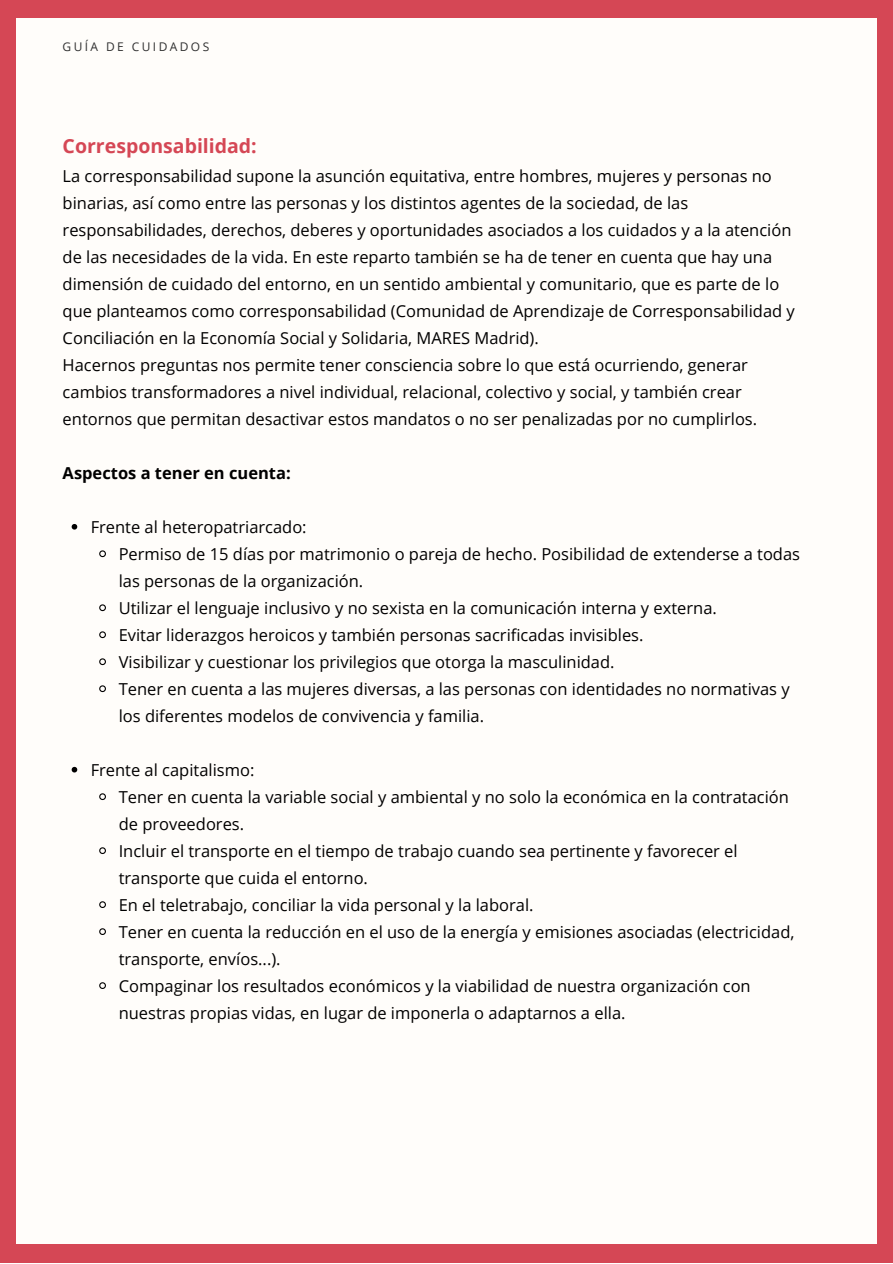
<style>
.page{position:relative;width:893px;height:1264px;background:#fff}
.page>*{position:absolute;margin:0;border:0;box-sizing:border-box;transform-origin:0 0}
.t1{font:700 19.5px "Open Sans";color:#d54755}
.t2{font:16.5px/27px "Open Sans";color:#000}
.t3{font:700 16.5px "Open Sans";color:#000}
.t4{font:12px "Open Sans";letter-spacing:.2em;color:#303030}
</style>
<div class="page">
<div style="left:0;top:0;width:892px;height:1262px;background:#d54755"></div>
<div style="left:17px;top:18px;width:859px;height:1226px;background:#fffdfa"></div>
<svg style="left:72px;top:524px;width:5px;height:5px"></svg>
<svg style="left:99px;top:550px;width:7px;height:8px"></svg>
<svg style="left:99px;top:604px;width:7px;height:8px"></svg>
<svg style="left:99px;top:631px;width:7px;height:8px"></svg>
<svg style="left:99px;top:658px;width:7px;height:8px"></svg>
<svg style="left:99px;top:685px;width:7px;height:8px"></svg>
<svg style="left:72px;top:767px;width:5px;height:5px"></svg>
<svg style="left:99px;top:793px;width:7px;height:8px"></svg>
<svg style="left:99px;top:847px;width:7px;height:7px"></svg>
<svg style="left:99px;top:901px;width:7px;height:7px"></svg>
<svg style="left:99px;top:928px;width:7px;height:7px"></svg>
<svg style="left:99px;top:982px;width:7px;height:7px"></svg>
<p class="t4" style="left:63px;top:38px;width:148px">GUÍA DE CUIDADOS</p>
<p class="t1" style="left:63px;top:132px;width:196px">Corresponsabilidad:</p>
<p class="t2" style="left:63px;top:162px;width:733px">La corresponsabilidad supone la asunción equitativa, entre hombres, mujeres y personas no binarias, así como entre las personas y los distintos agentes de la sociedad, de las responsabilidades, derechos, deberes y oportunidades asociados a los cuidados y a la atención de las necesidades de la vida. En este reparto también se ha de tener en cuenta que hay una dimensión de cuidado del entorno, en un sentido ambiental y comunitario, que es parte de lo que planteamos como corresponsabilidad (Comunidad de Aprendizaje de Corresponsabilidad y Conciliación en la Economía Social y Solidaria, MARES Madrid).</p>
<p class="t2" style="left:63px;top:351px;width:696px">Hacernos preguntas nos permite tener consciencia sobre lo que está ocurriendo, generar cambios transformadores a nivel individual, relacional, colectivo y social, y también crear entornos que permitan desactivar estos mandatos o no ser penalizadas por no cumplirlos.</p>
<p class="t3" style="left:63px;top:461px;width:229px">Aspectos a tener en cuenta:</p>
<p class="t2" style="left:91px;top:513px;width:217px">Frente al heteropatriarcado:</p>
<p class="t2" style="left:119px;top:540px;width:682px">Permiso de 15 días por matrimonio o pareja de hecho. Posibilidad de extenderse a todas las personas de la organización.</p>
<p class="t2" style="left:119px;top:594px;width:599px">Utilizar el lenguaje inclusivo y no sexista en la comunicación interna y externa.</p>
<p class="t2" style="left:119px;top:621px;width:526px">Evitar liderazgos heroicos y también personas sacrificadas invisibles.</p>
<p class="t2" style="left:119px;top:648px;width:497px">Visibilizar y cuestionar los privilegios que otorga la masculinidad.</p>
<p class="t2" style="left:119px;top:675px;width:672px">Tener en cuenta a las mujeres diversas, a las personas con identidades no normativas y los diferentes modelos de convivencia y familia.</p>
<p class="t2" style="left:91px;top:756px;width:165px">Frente al capitalismo:</p>
<p class="t2" style="left:119px;top:783px;width:671px">Tener en cuenta la variable social y ambiental y no solo la económica en la contratación de proveedores.</p>
<p class="t2" style="left:119px;top:837px;width:620px">Incluir el transporte en el tiempo de trabajo cuando sea pertinente y favorecer el transporte que cuida el entorno.</p>
<p class="t2" style="left:119px;top:890px;width:416px">En el teletrabajo, conciliar la vida personal y la laboral.</p>
<p class="t2" style="left:119px;top:917px;width:677px">Tener en cuenta la reducción en el uso de la energía y emisiones asociadas (electricidad, transporte, envíos...).</p>
<p class="t2" style="left:119px;top:971px;width:633px">Compaginar los resultados económicos y la viabilidad de nuestra organización con nuestras propias vidas, en lugar de imponerla o adaptarnos a ella.</p>
</div>
